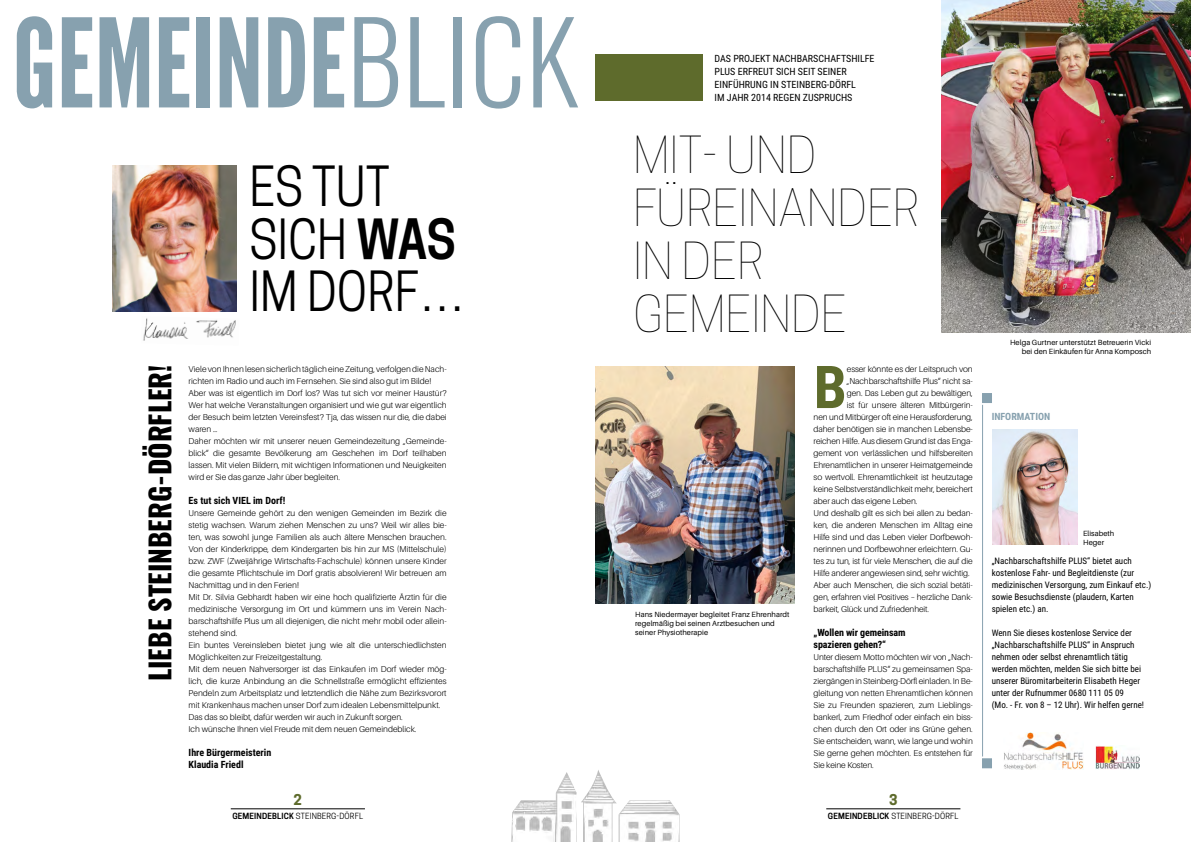
<style>
.page{position:relative;width:1191px;height:842px;background:#fff}
.page>*{position:absolute;margin:0;border:0;box-sizing:border-box;transform-origin:0 0}
.t1{font:122.7px "League Gothic";color:#87a1af}
.t2{font:700 59.1px "Roboto Condensed";color:#5e6b2c}
.t3{font:52px/52.5px "Cooper Hewitt";color:#000;scale:.9 1}
.t4{font:100 48px/53px "Cooper Hewitt";color:#000}
.t5{font:700 28px "Oswald";color:#000}
.t6{font:700 14px "Cooper Hewitt";color:#5e6b2c}
.t7{font:10px/13px "Roboto Condensed";color:#000}
.t8{font:700 10px/12px "Roboto Condensed";color:#000}
.t9{font:700 10px "Roboto Condensed";color:#87a1af}
.t10{font:9px/12px "Roboto Condensed";color:#000}
.t11{font:300 8.5px/12px "Aileron";color:#000}
.t12{font:8px "Cooper Hewitt";letter-spacing:.02em;color:#000}
.t13{font:7.5px/9px "Aileron";letter-spacing:.005em;color:#000}
.s1{font-family:"Oswald";font-weight:300;font-size:111.5px}
.s2{font-weight:600}
</style>
<div class="page">
<img style="left:113px;top:165px;width:124px;height:146px">
<img style="left:618px;top:800px;width:61px;height:40px">
<img style="left:511px;top:772px;width:65px;height:68px">
<img style="left:581px;top:770px;width:36px;height:72px">
<img style="left:615px;top:840px;width:64px;height:2px">
<img style="left:511px;top:840px;width:71px;height:2px">
<hr style="left:231px;top:809px;width:134px;height:1px;background:#000">
<hr style="left:826px;top:809px;width:134px;height:1px;background:#000">
<div style="left:595px;top:54px;width:108px;height:47px;background:#5e6b2c"></div>
<img style="left:941px;top:0;width:250px;height:332px">
<img style="left:595px;top:366px;width:199px;height:238px">
<hr style="left:982px;top:403px;width:1px;height:355px;background:#87a1af">
<div style="left:980px;top:391px;width:13px;height:14px;background:#87a1af;border:2px solid #fff"></div>
<div style="left:980px;top:756px;width:13px;height:14px;background:#87a1af;border:2px solid #fff"></div>
<img style="left:1004px;top:733px;width:79px;height:37px">
<img style="left:1095px;top:746px;width:44px;height:24px">
<img style="left:992px;top:430px;width:85px;height:115px">
<img style="left:143px;top:318px;width:93px;height:23px">
<h1 class="t1" style="left:13px;top:-9px;width:567px">GEMEINDE<span class="s1">BLICK</span></h1>
<h3 class="t3" style="left:249px;top:160px;width:242px">ES TUT<br>SICH <span class="s2">WAS<br></span>IM DORF…</h3>
<h3 class="t5" style="left:141px;top:681px;width:318px;rotate:-90deg">LIEBE STEINBERG-DÖRFLER!</h3>
<p class="t11" style="left:189px;top:363px;width:259px">Viele von Ihnen lesen sicherlich täglich eine Zeitung, verfolgen die Nach&shy;richten im Radio und auch im Fernsehen. Sie sind also gut im Bilde!<br>Aber was ist eigentlich im Dorf los? Was tut sich vor meiner Haustür?<br>Wer hat welche Veranstaltungen organisiert und wie gut war eigentlich der Besuch beim letzten Vereinsfest? Tja, das wissen nur die, die dabei waren …<br>Daher möchten wir mit unserer neuen Gemeindezeitung „Gemeinde&shy;blick“ die gesamte Bevölkerung am Geschehen im Dorf teilhaben lassen. Mit vielen Bildern, mit wichtigen Informationen und Neuigkeiten wird er Sie das ganze Jahr über begleiten.</p>
<p class="t8" style="left:189px;top:494px;width:98px">Es tut sich VIEL im Dorf!</p>
<p class="t11" style="left:189px;top:507px;width:259px">Unsere Gemeinde gehört zu den wenigen Gemeinden im Bezirk die stetig wachsen. Warum ziehen Menschen zu uns? Weil wir alles bie&shy;ten, was sowohl junge Familien als auch ältere Menschen brauchen.<br>Von der Kinderkrippe, dem Kindergarten bis hin zur MS (Mittelschule) bzw. ZWF (Zweijährige Wirtschafts-Fachschule) können unsere Kinder die gesamte Pflichtschule im Dorf gratis absolvieren! Wir betreuen am Nachmittag und in den Ferien!<br>Mit Dr. Silvia Gebhardt haben wir eine hoch qualifizierte Ärztin für die medizinische Versorgung im Ort und kümmern uns im Verein Nach&shy;barschaftshilfe Plus um all diejenigen, die nicht mehr mobil oder allein&shy;stehend sind.<br>Ein buntes Vereinsleben bietet jung wie alt die unterschiedlichsten Möglichkeiten zur Freizeitgestaltung.<br>Mit dem neuen Nahversorger ist das Einkaufen im Dorf wieder mög&shy;lich, die kurze Anbindung an die Schnellstraße ermöglicht effizientes Pendeln zum Arbeitsplatz und letztendlich die Nähe zum Bezirksvorort mit Krankenhaus machen unser Dorf zum idealen Lebensmittelpunkt.<br>Das das so bleibt, dafür werden wir auch in Zukunft sorgen.<br>Ich wünsche Ihnen viel Freude mit dem neuen Gemeindeblick.</p>
<p class="t8" style="left:189px;top:746px;width:84px">Ihre Bürgermeisterin<br>Klaudia Friedl</p>
<p class="t7" style="left:714px;top:51px;width:161px">DAS PROJEKT NACHBARSCHAFTSHILFE<br>PLUS ERFREUT SICH SEIT SEINER<br>EINFÜHRUNG IN STEINBERG-DÖRFL<br>IM JAHR 2014 REGEN ZUSPRUCHS</p>
<h3 class="t4" style="left:633px;top:127px;width:288px">MIT- UND<br>FÜREINANDER<br>IN DER<br>GEMEINDE</h3>
<p class="t13" style="left:635px;top:610px;width:156px">Hans Niedermayer begleitet Franz Ehrenhardt regelmäßig bei seinen Arztbesuchen und seiner Physiotherapie</p>
<h2 class="t2" style="left:813px;top:346px;width:35px">B</h2>
<p class="t11" style="left:847px;top:363px;width:127px">esser könnte es der Leitspruch von</p>
<p class="t11" style="left:847px;top:375px;width:127px">„Nachbarschaftshilfe Plus“ nicht sa-</p>
<p class="t11" style="left:847px;top:387px;width:127px">gen. Das Leben gut zu bewältigen,</p>
<p class="t11" style="left:847px;top:399px;width:127px">ist für unsere älteren Mitbürgerin-</p>
<p class="t11" style="left:813px;top:411px;width:161px">nen und Mitbürger oft eine Herausforderung,</p>
<p class="t11" style="left:813px;top:423px;width:161px">daher benötigen sie in manchen Lebensbe-</p>
<p class="t11" style="left:813px;top:435px;width:161px">reichen Hilfe. Aus diesem Grund ist das Enga-</p>
<p class="t11" style="left:813px;top:447px;width:161px">gement von verlässlichen und hilfsbereiten</p>
<p class="t11" style="left:813px;top:459px;width:161px">Ehrenamtlichen in unserer Heimatgemeinde</p>
<p class="t11" style="left:813px;top:471px;width:161px">so wertvoll. Ehrenamtlichkeit ist heutzutage</p>
<p class="t11" style="left:813px;top:483px;width:161px">keine Selbstverständlichkeit mehr, bereichert</p>
<p class="t11" style="left:813px;top:495px;width:105px">aber auch das eigene Leben.</p>
<p class="t11" style="left:813px;top:507px;width:161px">Und deshalb gilt es sich bei allen zu bedan-</p>
<p class="t11" style="left:813px;top:519px;width:161px">ken, die anderen Menschen im Alltag eine</p>
<p class="t11" style="left:813px;top:531px;width:161px">Hilfe sind und das Leben vieler Dorfbewoh-</p>
<p class="t11" style="left:813px;top:543px;width:161px">nerinnen und Dorfbewohner erleichtern. Gu-</p>
<p class="t11" style="left:813px;top:555px;width:161px">tes zu tun, ist für viele Menschen, die auf die</p>
<p class="t11" style="left:813px;top:567px;width:158px">Hilfe anderer angewiesen sind, sehr wichtig.</p>
<p class="t11" style="left:813px;top:579px;width:161px">Aber auch Menschen, die sich sozial betäti-</p>
<p class="t11" style="left:813px;top:591px;width:161px">gen, erfahren viel Positives – herzliche Dank-</p>
<p class="t11" style="left:813px;top:603px;width:117px">barkeit, Glück und Zufriedenheit.</p>
<p class="t8" style="left:813px;top:626px;width:93px">„Wollen wir gemeinsam spazieren gehen?“</p>
<p class="t11" style="left:813px;top:651px;width:161px;text-align:justify">Unter diesem Motto möchten wir von „Nach&shy;barschaftshilfe PLUS“ zu gemeinsamen Spa&shy;ziergängen in Steinberg-Dörfl einladen. In Be&shy;gleitung von netten Ehrenamtlichen können Sie zu Freunden spazieren, zum Lieblings&shy;bankerl, zum Friedhof oder einfach ein biss&shy;chen durch den Ort oder ins Grüne gehen.<br>Sie entscheiden, wann, wie lange und wohin Sie gerne gehen möchten. Es entstehen für Sie keine Kosten.</p>
<h3 class="t6" style="left:293px;top:791px;width:10px">2</h3>
<h3 class="t6" style="left:889px;top:791px;width:10px">3</h3>
<p class="t12" style="left:232px;top:812px;width:132px"><span class="s2">GEMEINDEBLICK</span> STEINBERG-DÖRFL</p>
<p class="t12" style="left:828px;top:812px;width:132px"><span class="s2">GEMEINDEBLICK</span> STEINBERG-DÖRFL</p>
<p class="t13" style="left:1010px;top:338px;width:143px;text-align:right">Helga Gurtner unterstützt Betreuerin Vicki bei den Einkäufen für Anna Komposch</p>
<p class="t9" style="left:991px;top:409px;width:60px">INFORMATION</p>
<p class="t13" style="left:1083px;top:529px;width:33px">Elisabeth<br>Heger</p>
<p class="t10" style="left:991px;top:554px;width:161px">„Nachbarschaftshilfe PLUS“ bietet auch kostenlose Fahr- und Begleitdienste (zur medizinischen Versorgung, zum Einkauf etc.) sowie Besuchsdienste (plaudern, Karten spielen etc.) an.</p>
<p class="t10" style="left:991px;top:626px;width:154px">Wenn Sie dieses kostenlose Service der „Nachbarschaftshilfe PLUS“ in Anspruch nehmen oder selbst ehrenamtlich tätig werden möchten, melden Sie sich bitte bei unserer Büromitarbeiterin Elisabeth Heger unter der Rufnummer 0680 111 05 09<br>(Mo. - Fr. von 8 – 12 Uhr). Wir helfen gerne!</p>
</div>
